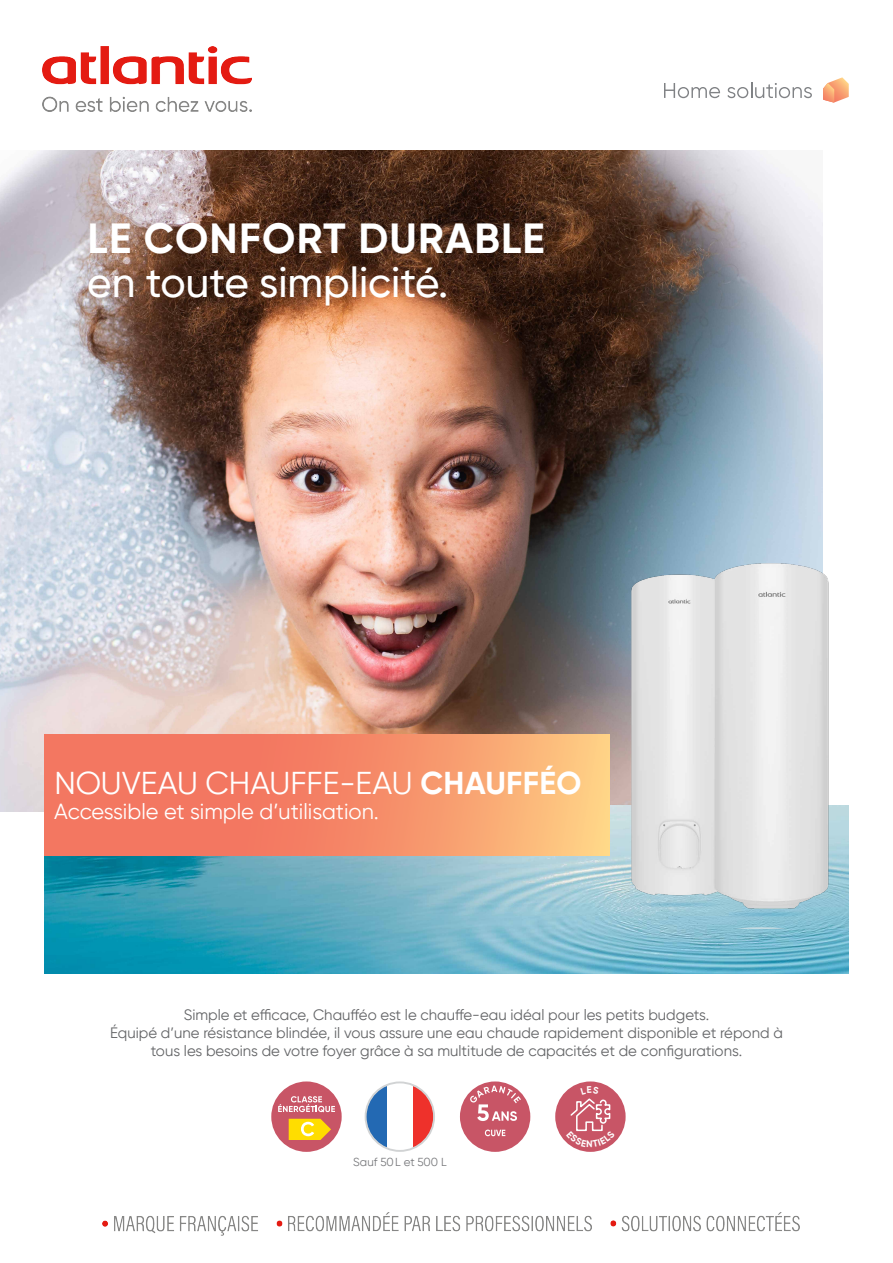
<style>
.page{position:relative;width:893px;height:1263px;background:#fff}
.page>*{position:absolute;margin:0;border:0;box-sizing:border-box;transform-origin:0 0}
.t1{font:500 42px "Gilroy";color:#fff}
.t2{font:700 42px "Gilroy";letter-spacing:.03em;color:#fff}
.t3{font:31.5px "Gilroy";color:#fff}
.t4{font:21.75px "Gilroy";color:#fff}
.t5{font:15px/18px "Gilroy";color:#636466;text-align:center}
.t6{font:11.55px "Gilroy";color:#77787b}
.s1{font-weight:700}
</style>
<div class="page">
<img style="left:0;top:150px;width:823px;height:662px">
<img style="left:45px;top:805px;width:803px;height:169px">
<svg style="left:664px;top:83px;width:56px;height:15px"></svg>
<svg style="left:727px;top:82px;width:85px;height:16px"></svg>
<svg style="left:823px;top:77px;width:26px;height:26px"></svg>
<svg style="left:45px;top:735px;width:564px;height:120px"></svg>
<img style="left:609px;top:541px;width:229px;height:387px">
<div style="left:271px;top:1081px;width:71px;height:71px;background:#c85566;border-radius:50%"></div>
<svg style="left:289px;top:1119px;width:42px;height:21px"></svg>
<svg style="left:278px;top:1096px;width:57px;height:16px"></svg>
<div style="left:460px;top:1081px;width:70px;height:71px;background:#c85566;border-radius:50%"></div>
<svg style="left:470px;top:1085px;width:51px;height:36px"></svg>
<svg style="left:485px;top:1129px;width:20px;height:7px"></svg>
<div style="left:555px;top:1081px;width:71px;height:71px;background:#c85566;border-radius:50%"></div>
<svg style="left:365px;top:1081px;width:70px;height:71px"></svg>
<img style="left:43px;top:47px;width:208px;height:65px">
<img style="left:102px;top:1212px;width:697px;height:23px">
<svg style="left:566px;top:1086px;width:49px;height:61px"></svg>
<h1 class="t2" style="left:87px;top:212px;width:459px">LE CONFORT DURABLE</h1>
<h1 class="t1" style="left:87px;top:256px;width:362px">en toute simplicité.</h1>
<h2 class="t3" style="left:54px;top:764px;width:529px">Nouveau chauffe-eau <span class="s1">CHAUFFÉO</span></h2>
<h3 class="t4" style="left:54px;top:798px;width:326px">Accessible et simple d’utilisation.</h3>
<p class="t5" style="left:110px;top:1005px;width:674px">Simple et efficace, Chaufféo est le chauffe-eau idéal pour les petits budgets.<br>Équipé d’une résistance blindée, il vous assure une eau chaude rapidement disponible et répond à tous les besoins de votre foyer grâce à sa multitude de capacités et de configurations.</p>
<p class="t6" style="left:353px;top:1154px;width:95px">Sauf 50L et 500 L</p>
</div>
